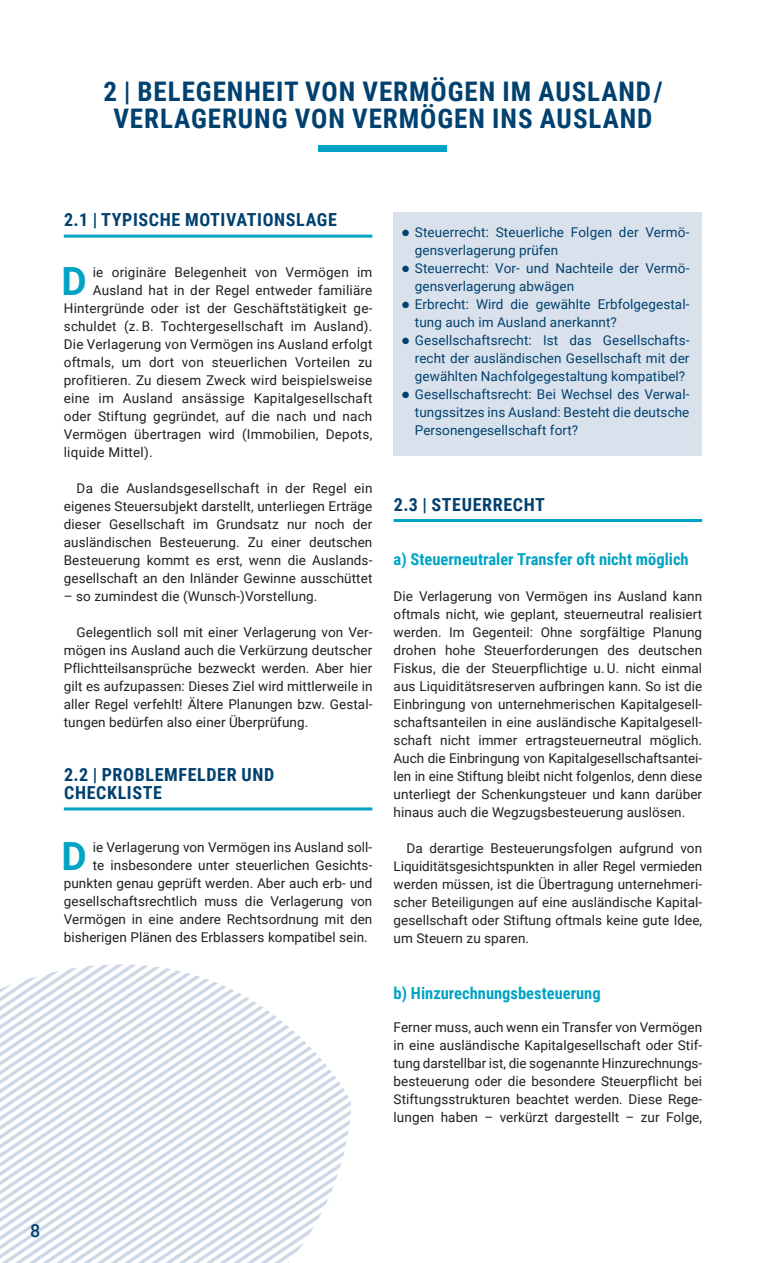
<style>
.page{position:relative;width:766px;height:1263px;background:#fff}
.page>*{position:absolute;margin:0;border:0;box-sizing:border-box;transform-origin:0 0}
.t1{font:700 38.85px "Roboto";color:#00a3c4}
.t2{font:700 27px/27px "Roboto Condensed";letter-spacing:.035em;color:#01416f;text-align:center}
.t3{font:700 18px/18px "Roboto Condensed";letter-spacing:.035em;color:#01416f}
.t4{font:500 18px "Roboto";color:#01416f}
.t5{font:700 16.5px "Roboto Condensed";color:#00a3c4}
.t6{font:13.5px/18px "Roboto";letter-spacing:.005em;color:#231f20;text-align:justify}
.t7{font:13.5px/18px "Roboto";letter-spacing:.005em;color:#01416f}
</style>
<div class="page">
<svg style="left:0;top:964px;width:351px;height:299px"></svg>
<div style="left:393px;top:213px;width:309px;height:243px;background:#d9e1ec"></div>
<div style="left:318px;top:145px;width:129px;height:7px;background:#00a3c4"></div>
<hr style="left:64px;top:235px;width:308px;height:3px;background:#00a3c4">
<hr style="left:64px;top:807px;width:308px;height:3px;background:#00a3c4">
<hr style="left:393px;top:519px;width:309px;height:3px;background:#00a3c4">
<h2 class="t2" style="left:104px;top:77px;width:560px">2 | BELEGENHEIT VON VERMÖGEN IM AUSLAND/<br>VERLAGERUNG VON VERMÖGEN INS AUSLAND</h2>
<h3 class="t3" style="left:64px;top:210px;width:274px">2.1 | TYPISCHE MOTIVATIONSLAGE</h3>
<h1 class="t1" style="left:61px;top:254px;width:27px">D</h1>
<p class="t6" style="left:93px;top:263px;width:281px">ie originäre Belegenheit von Vermögen im</p>
<p class="t6" style="left:93px;top:281px;width:281px">Ausland hat in der Regel entweder familiäre</p>
<p class="t6" style="left:64px;top:299px;width:310px">Hintergründe oder ist der Geschäftstätigkeit ge-</p>
<p class="t6" style="left:64px;top:317px;width:310px">schuldet (z. B. Tochtergesellschaft im Ausland).</p>
<p class="t6" style="left:64px;top:335px;width:310px">Die Verlagerung von Vermögen ins Ausland erfolgt</p>
<p class="t6" style="left:64px;top:353px;width:310px">oftmals, um dort von steuerlichen Vorteilen zu</p>
<p class="t6" style="left:64px;top:371px;width:310px">profitieren. Zu diesem Zweck wird beispielsweise</p>
<p class="t6" style="left:64px;top:389px;width:310px">eine im Ausland ansässige Kapitalgesellschaft</p>
<p class="t6" style="left:64px;top:407px;width:310px">oder Stiftung gegründet, auf die nach und nach</p>
<p class="t6" style="left:64px;top:425px;width:310px">Vermögen übertragen wird (Immobilien, Depots,</p>
<p class="t6" style="left:64px;top:443px;width:90px">liquide Mittel).</p>
<p class="t6" style="left:64px;top:479px;width:310px;text-indent:13px">Da die Auslandsgesellschaft in der Regel ein eigenes Steuersubjekt darstellt, unterliegen Erträge dieser Gesellschaft im Grundsatz nur noch der ausländischen Besteuerung. Zu einer deutschen Besteuerung kommt es erst, wenn die Auslands&shy;gesellschaft an den Inländer Gewinne ausschüttet</p>
<p class="t6" style="left:64px;top:586px;width:255px">– so zumindest die (Wunsch-)Vorstellung.</p>
<p class="t6" style="left:64px;top:622px;width:310px;text-indent:13px">Gelegentlich soll mit einer Verlagerung von Ver&shy;mögen ins Ausland auch die Verkürzung deutscher Pflichtteilsansprüche bezweckt werden. Aber hier gilt es aufzupassen: Dieses Ziel wird mittlerweile in aller Regel verfehlt! Ältere Planungen bzw. Gestal&shy;tungen bedürfen also einer Überprüfung.</p>
<h3 class="t3" style="left:64px;top:765px;width:211px">2.2 | PROBLEMFELDER UND<br>CHECKLISTE</h3>
<h1 class="t1" style="left:61px;top:829px;width:27px">D</h1>
<p class="t6" style="left:93px;top:838px;width:281px">ie Verlagerung von Vermögen ins Ausland soll-</p>
<p class="t6" style="left:93px;top:856px;width:281px">te insbesondere unter steuerlichen Gesichts-</p>
<p class="t6" style="left:64px;top:874px;width:310px">punkten genau geprüft werden. Aber auch erb- und</p>
<p class="t6" style="left:64px;top:892px;width:310px">gesellschaftsrechtlich muss die Verlagerung von</p>
<p class="t6" style="left:64px;top:910px;width:310px">Vermögen in eine andere Rechtsordnung mit den</p>
<p class="t6" style="left:64px;top:928px;width:305px">bisherigen Plänen des Erblassers kompatibel sein.</p>
<p class="t7" style="left:415px;top:223px;width:276px;text-indent:-13px">● Steuerrecht: Steuerliche Folgen der Vermö&shy;gensverlagerung prüfen</p>
<p class="t7" style="left:415px;top:259px;width:276px;text-indent:-13px">● Steuerrecht: Vor- und Nachteile der Vermö&shy;gensverlagerung abwägen</p>
<p class="t7" style="left:415px;top:295px;width:276px;text-indent:-13px">● Erbrecht: Wird die gewählte Erbfolgegestal&shy;tung auch im Ausland anerkannt?</p>
<p class="t7" style="left:415px;top:331px;width:276px;text-align:justify;text-indent:-13px">● Gesellschaftsrecht: Ist das Gesellschafts&shy;recht der ausländischen Gesellschaft mit der gewählten Nachfolgegestaltung kompatibel?</p>
<p class="t7" style="left:415px;top:385px;width:276px;text-align:justify;text-indent:-13px">● Gesellschaftsrecht: Bei Wechsel des Verwal&shy;tungssitzes ins Ausland: Besteht die deutsche Personengesellschaft fort?</p>
<h3 class="t3" style="left:394px;top:494px;width:152px">2.3 | STEUERRECHT</h3>
<p class="t5" style="left:393px;top:548px;width:296px">a) Steuerneutraler Transfer oft nicht möglich</p>
<p class="t6" style="left:393px;top:587px;width:310px">Die Verlagerung von Vermögen ins Ausland kann oftmals nicht, wie geplant, steuerneutral realisiert werden. Im Gegenteil: Ohne sorgfältige Planung drohen hohe Steuerforderungen des deutschen Fiskus, die der Steuerpflichtige u. U. nicht einmal aus Liquiditätsreserven aufbringen kann. So ist die Einbringung von unternehmerischen Kapitalgesell&shy;schaftsanteilen in eine ausländische Kapitalgesell&shy;schaft nicht immer ertragsteuerneutral möglich.<br>Auch die Einbringung von Kapitalgesellschaftsantei&shy;len in eine Stiftung bleibt nicht folgenlos, denn diese unterliegt der Schenkungsteuer und kann darüber hinaus auch die Wegzugsbesteuerung auslösen.</p>
<p class="t6" style="left:393px;top:839px;width:310px;text-indent:13px">Da derartige Besteuerungsfolgen aufgrund von Liquiditätsgesichtspunkten in aller Regel vermieden werden müssen, ist die Übertragung unternehmeri&shy;scher Beteiligungen auf eine ausländische Kapital&shy;gesellschaft oder Stiftung oftmals keine gute Idee, um Steuern zu sparen.</p>
<p class="t5" style="left:393px;top:981px;width:208px">b) Hinzurechnungsbesteuerung</p>
<p class="t6" style="left:393px;top:1018px;width:310px">Ferner muss, auch wenn ein Transfer von Vermögen in eine ausländische Kapitalgesellschaft oder Stif&shy;tung darstellbar ist, die sogenannte Hinzurechnungs&shy;besteuerung oder die besondere Steuerpflicht bei Stiftungsstrukturen beachtet werden. Diese Rege&shy;lungen haben – verkürzt dargestellt – zur Folge,</p>
<h3 class="t4" style="left:30px;top:1218px;width:12px">8</h3>
</div>
